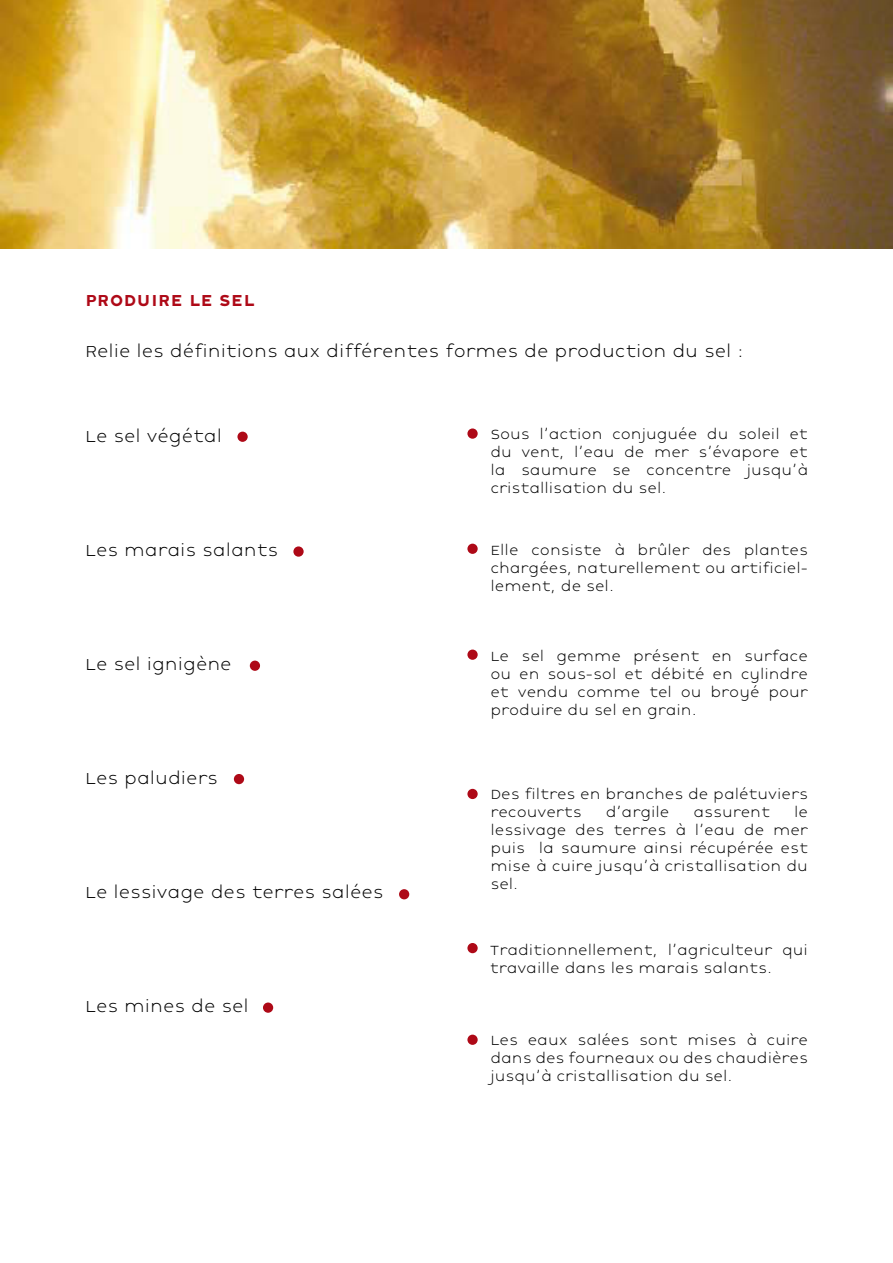
<style>
.page{position:relative;width:893px;height:1263px;background:#fff}
.page>*{position:absolute;margin:0;border:0;box-sizing:border-box;transform-origin:0 0}
.t1{font:300 18px "Mihaly";color:#000}
.t2{font:500 18px "Mihaly";color:#ae0917}
.t3{font:300 15px/18px "Mihaly";color:#000;text-align:justify}
</style>
<div class="page">
<img style="left:0;top:0;width:893px;height:248px">
<div style="left:467px;top:428px;width:11px;height:11px;background:#ae0917;border-radius:50%"></div>
<div style="left:467px;top:544px;width:11px;height:10px;background:#ae0917;border-radius:50%"></div>
<div style="left:467px;top:649px;width:11px;height:11px;background:#ae0917;border-radius:50%"></div>
<div style="left:467px;top:789px;width:11px;height:10px;background:#ae0917;border-radius:50%"></div>
<div style="left:467px;top:943px;width:11px;height:10px;background:#ae0917;border-radius:50%"></div>
<div style="left:467px;top:1035px;width:11px;height:10px;background:#ae0917;border-radius:50%"></div>
<div style="left:237px;top:432px;width:11px;height:10px;background:#ae0917;border-radius:50%"></div>
<div style="left:293px;top:546px;width:11px;height:11px;background:#ae0917;border-radius:50%"></div>
<div style="left:250px;top:661px;width:10px;height:10px;background:#ae0917;border-radius:50%"></div>
<div style="left:234px;top:774px;width:10px;height:10px;background:#ae0917;border-radius:50%"></div>
<div style="left:399px;top:889px;width:10px;height:10px;background:#ae0917;border-radius:50%"></div>
<div style="left:263px;top:1002px;width:10px;height:11px;background:#ae0917;border-radius:50%"></div>
<p class="t2" style="left:85px;top:284px;width:171px">PRODUIRE LE SEL</p>
<p class="t1" style="left:85px;top:341px;width:660px">Relie les définitions aux différentes formes de production du sel :</p>
<p class="t1" style="left:85px;top:426px;width:138px">Le sel végétal</p>
<p class="t1" style="left:85px;top:540px;width:195px">Les marais salants</p>
<p class="t1" style="left:85px;top:654px;width:148px">Le sel ignigène</p>
<p class="t1" style="left:85px;top:768px;width:134px">Les paludiers</p>
<p class="t1" style="left:85px;top:882px;width:300px">Le lessivage des terres salées</p>
<p class="t1" style="left:85px;top:996px;width:165px">Les mines de sel</p>
<p class="t3" style="left:490px;top:426px;width:319px">Sous l’action conjuguée du soleil et du vent, l’eau de mer s’évapore et la saumure se concentre jusqu’à cristallisation du sel.</p>
<p class="t3" style="left:490px;top:542px;width:319px">Elle consiste à brûler des plantes chargées, naturellement ou artificiel&shy;lement, de sel.</p>
<p class="t3" style="left:490px;top:648px;width:319px">Le sel gemme présent en surface ou en sous-sol et débité en cylindre et vendu comme tel ou broyé pour produire du sel en grain.</p>
<p class="t3" style="left:490px;top:786px;width:319px">Des filtres en branches de palétuviers recouverts</p>
<p class="t3" style="left:490px;top:804px;width:319px;text-indent:304px">le lessivage des terres à l’eau de mer puis la saumure ainsi récupérée est mise à cuire jusqu’à cristallisation du sel.</p>
<p class="t3" style="left:606px;top:804px;width:65px">d’argile</p>
<p class="t3" style="left:693px;top:804px;width:78px">assurent</p>
<p class="t3" style="left:490px;top:941px;width:320px">Traditionnellement, l’agriculteur qui travaille dans les marais salants.</p>
<p class="t3" style="left:490px;top:1031px;width:319px">Les eaux salées sont mises à cuire dans des fourneaux ou des chaudières jusqu’à cristallisation du sel.</p>
</div>
